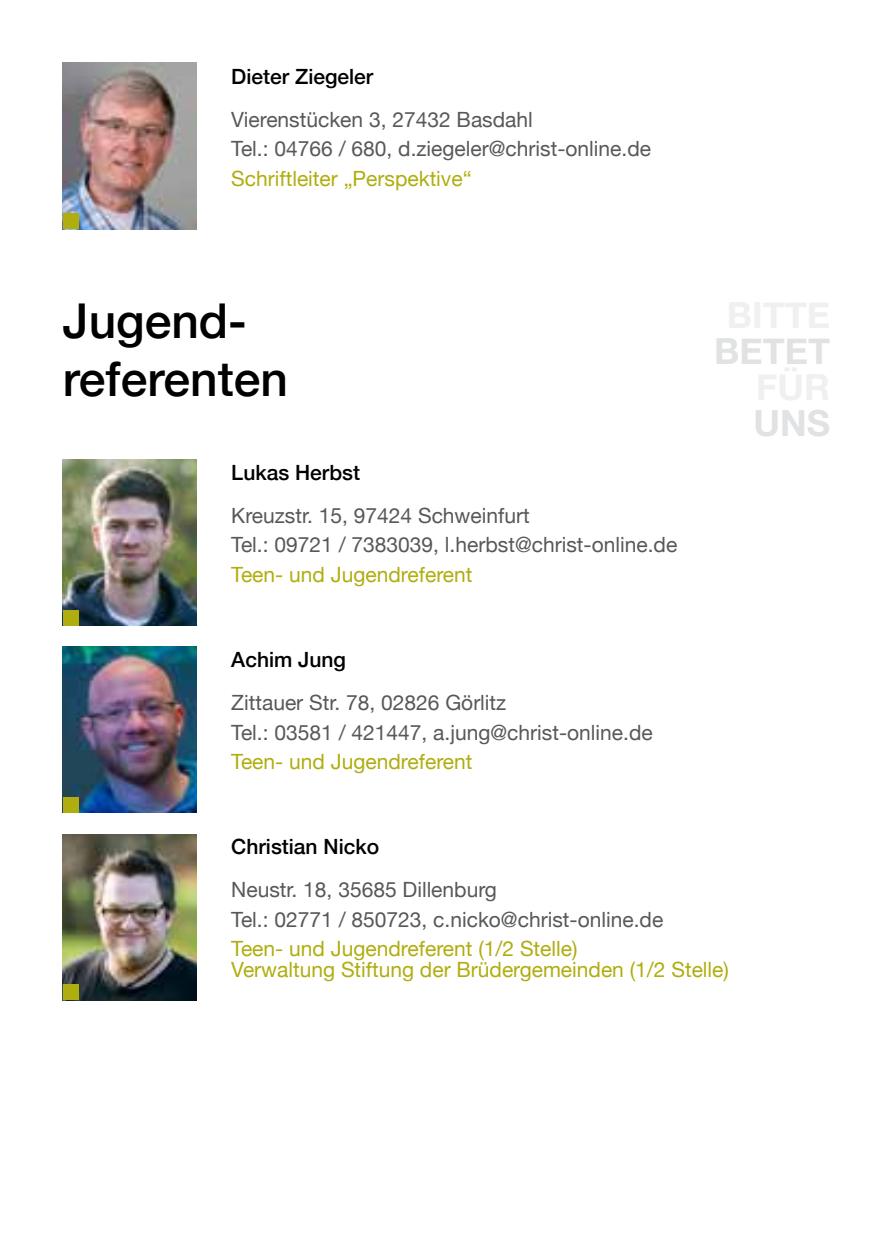
<style>
.page{position:relative;width:893px;height:1259px;background:#fff}
.page>*{position:absolute;margin:0;border:0;box-sizing:border-box;transform-origin:0 0}
.t1{font:500 48px/57.6px "Helvetica Neue";color:#000}
.t2{font:700 36px/72px "Helvetica Neue";color:#e1e2e3;text-align:right}
.t3{font:21px/29.4px "Helvetica Neue";color:#58585a}
.t4{font:21px/21px "Helvetica Neue";color:#b0ad0f}
.t5{font:500 21px "Helvetica Neue";color:#000}
</style>
<div class="page">
<img style="left:63px;top:459px;width:133px;height:166px">
<img style="left:63px;top:647px;width:133px;height:166px">
<img style="left:63px;top:834px;width:133px;height:166px">
<div style="left:63px;top:984px;width:15px;height:15px;background:#b0ad0f"></div>
<div style="left:63px;top:797px;width:15px;height:16px;background:#b0ad0f"></div>
<div style="left:63px;top:610px;width:15px;height:15px;background:#b0ad0f"></div>
<img style="left:63px;top:63px;width:133px;height:166px">
<div style="left:63px;top:214px;width:15px;height:15px;background:#b0ad0f"></div>
<p class="t5" style="left:231px;top:59px;width:144px">Dieter Ziegeler</p>
<p class="t3" style="left:231px;top:106px;width:421px">Vierenstücken 3, 27432 Basdahl<br>Tel.: 04766 / 680, d.ziegeler@christ-online.de</p>
<p class="t4" style="left:231px;top:169px;width:242px">Schriftleiter „Perspektive“</p>
<h1 class="t1" style="left:63px;top:289px;width:227px">Jugend&shy;referenten</h1>
<p class="t5" style="left:231px;top:455px;width:130px">Lukas Herbst</p>
<p class="t3" style="left:231px;top:502px;width:447px">Kreuzstr. 15, 97424 Schweinfurt<br>Tel.: 09721 / 7383039, l.herbst@christ-online.de</p>
<p class="t4" style="left:231px;top:565px;width:243px">Teen- und Jugendreferent</p>
<p class="t5" style="left:231px;top:642px;width:116px">Achim Jung</p>
<p class="t3" style="left:231px;top:689px;width:423px">Zittauer Str. 78, 02826 Görlitz<br>Tel.: 03581 / 421447, a.jung@christ-online.de</p>
<p class="t4" style="left:231px;top:752px;width:243px">Teen- und Jugendreferent</p>
<h2 class="t2" style="left:714px;top:316px;width:117px">BETET<br>UNS</h2>
<p class="t5" style="left:231px;top:830px;width:149px">Christian Nicko</p>
<p class="t3" style="left:231px;top:876px;width:433px">Neustr. 18, 35685 Dillenburg<br>Tel.: 02771 / 850723, c.nicko@christ-online.de</p>
<p class="t4" style="left:231px;top:939px;width:499px">Teen- und Jugendreferent (1/2 Stelle)<br>Verwaltung Stiftung der Brüdergemeinden (1/2 Stelle)</p>
</div>
